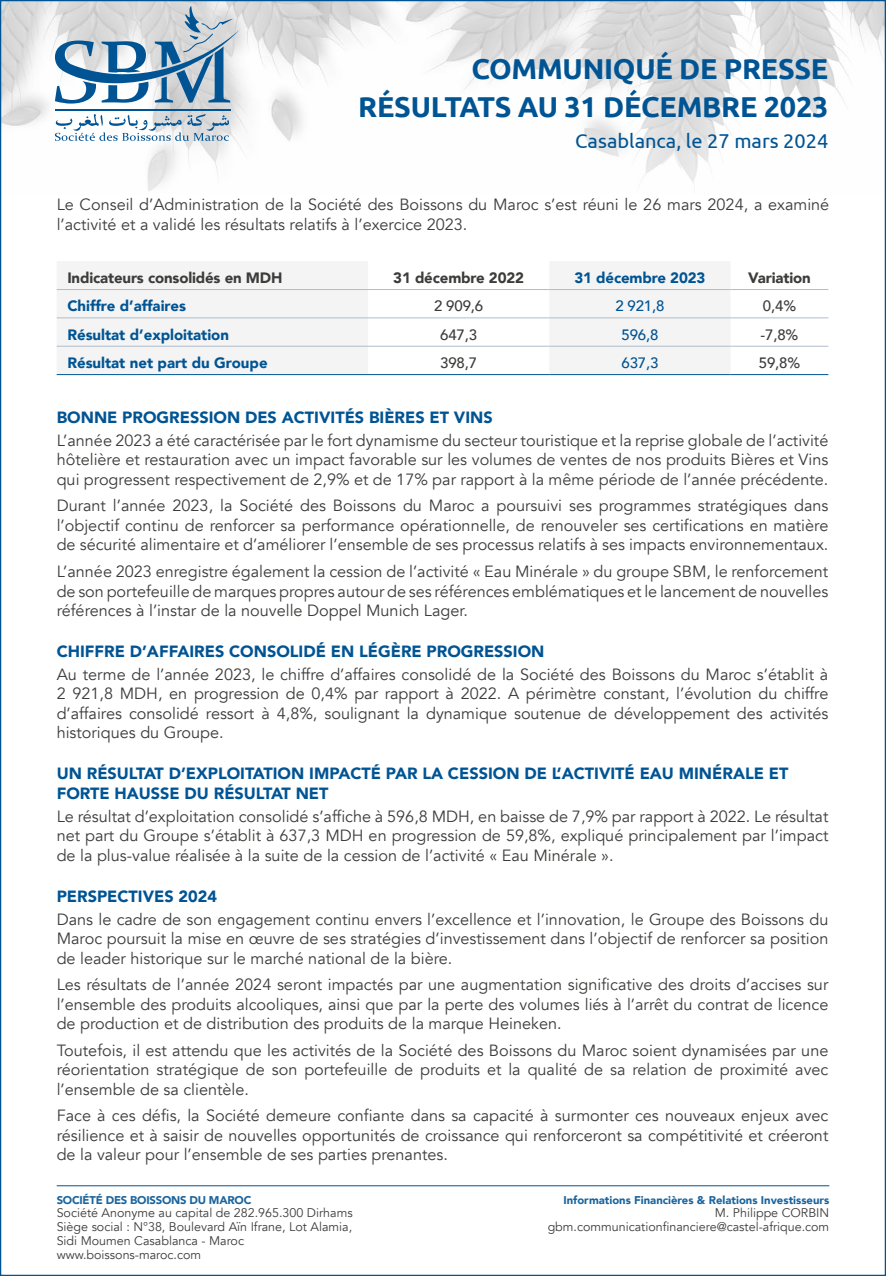
<style>
.page{position:relative;width:886px;height:1276px;background:#fff}
.page>*{position:absolute;margin:0;border:0;box-sizing:border-box;transform-origin:0 0}
.t1{font:700 28.75px/38px "Ubuntu";letter-spacing:-.01em;color:#005494;text-align:right}
.t2{font:20px "Ubuntu";color:#005494}
.t3{font:16.25px/19.5px "Avenir";color:#3c3c3b;text-align:justify}
.t4{font:900 16.25px/19.5px "Avenir";color:#005494}
.t5{font:900 15px "Avenir";color:#005494}
.t6{font:900 15px "Avenir";letter-spacing:-.01em;color:#3c3c3b}
.t7{font:500 15px "Avenir";letter-spacing:-.01em;color:#3c3c3b}
.t8{font:500 15px "Avenir";letter-spacing:-.01em;color:#005494}
.t9{font:12.5px/13.8px "Avenir";color:#3c3c3b}
.t10{font:900 11.25px "Avenir";color:#1a659f}
.t11{font:900 11.25px "Avenir";letter-spacing:-.02em;color:#1a659f}
</style>
<div class="page">
<img style="left:2px;top:2px;width:882px;height:189px">
<hr style="left:57px;top:1185px;width:772px;height:1px;background:#005494">
<svg style="left:57px;top:262px;width:673px;height:112px;fill:#f4f4f4"></svg>
<hr style="left:57px;top:289px;width:311px;height:1px;background:#b0becc">
<hr style="left:368px;top:289px;width:181px;height:1px;background:#b0becc">
<hr style="left:549px;top:289px;width:181px;height:1px;background:#b0becc">
<hr style="left:730px;top:289px;width:98px;height:1px;background:#b0becc">
<hr style="left:57px;top:318px;width:311px;height:1px;background:#b0becc">
<hr style="left:368px;top:318px;width:181px;height:1px;background:#b0becc">
<hr style="left:549px;top:318px;width:181px;height:1px;background:#b0becc">
<hr style="left:730px;top:318px;width:98px;height:1px;background:#b0becc">
<hr style="left:57px;top:346px;width:311px;height:1px;background:#b0becc">
<hr style="left:368px;top:346px;width:181px;height:1px;background:#b0becc">
<hr style="left:549px;top:346px;width:181px;height:1px;background:#b0becc">
<hr style="left:730px;top:346px;width:98px;height:1px;background:#b0becc">
<hr style="left:57px;top:374px;width:311px;height:1px;background:#005494">
<hr style="left:368px;top:374px;width:181px;height:1px;background:#005494">
<hr style="left:549px;top:374px;width:181px;height:1px;background:#005494">
<hr style="left:730px;top:374px;width:98px;height:1px;background:#005494">
<svg style="left:55px;top:114px;width:174px;height:27px"></svg>
<hr style="left:55px;top:110px;width:175px;height:1px;background:#005494">
<svg style="left:55px;top:6px;width:185px;height:98px"></svg>
<h1 class="t1" style="left:358px;top:49px;width:472px">COMMUNIQUÉ DE PRESSE<br>RÉSULTATS AU 31 DÉCEMBRE 2023</h1>
<p class="t2" style="left:575px;top:129px;width:255px">Casablanca, le 27 mars 2024</p>
<p class="t3" style="left:57px;top:195px;width:774px">Le Conseil d’Administration de la Société des Boissons du Maroc s’est réuni le 26 mars 2024, a examiné l’activité et a validé les résultats relatifs à l’exercice 2023.</p>
<p class="t6" style="left:67px;top:265px;width:217px">Indicateurs consolidés en MDH</p>
<p class="t6" style="left:393px;top:265px;width:132px">31 décembre 2022</p>
<p class="t5" style="left:574px;top:265px;width:132px">31 décembre 2023</p>
<p class="t6" style="left:748px;top:265px;width:64px">Variation</p>
<p class="t5" style="left:67px;top:293px;width:120px">Chiffre d’affaires</p>
<p class="t7" style="left:434px;top:293px;width:51px">2 909,6</p>
<p class="t8" style="left:615px;top:293px;width:51px">2 921,8</p>
<p class="t7" style="left:763px;top:293px;width:35px">0,4%</p>
<p class="t5" style="left:67px;top:321px;width:163px">Résultat d’exploitation</p>
<p class="t7" style="left:440px;top:321px;width:38px">647,3</p>
<p class="t8" style="left:621px;top:321px;width:38px">596,8</p>
<p class="t7" style="left:760px;top:321px;width:39px">-7,8%</p>
<p class="t5" style="left:67px;top:350px;width:202px">Résultat net part du Groupe</p>
<p class="t7" style="left:440px;top:350px;width:38px">398,7</p>
<p class="t8" style="left:621px;top:350px;width:38px">637,3</p>
<p class="t7" style="left:759px;top:350px;width:43px">59,8%</p>
<p class="t4" style="left:57px;top:407px;width:437px">BONNE PROGRESSION DES ACTIVITÉS BIÈRES ET VINS</p>
<p class="t3" style="left:57px;top:431px;width:773px">L’année 2023 a été caractérisée par le fort dynamisme du secteur touristique et la reprise globale de l’activité hôtelière et restauration avec un impact favorable sur les volumes de ventes de nos produits Bières et Vins qui progressent respectivement de 2,9% et de 17% par rapport à la même période de l’année précédente.</p>
<p class="t3" style="left:57px;top:496px;width:773px">Durant l’année 2023, la Société des Boissons du Maroc a poursuivi ses programmes stratégiques dans l’objectif continu de renforcer sa performance opérationnelle, de renouveler ses certifications en matière de sécurité alimentaire et d’améliorer l’ensemble de ses processus relatifs à ses impacts environnementaux.</p>
<p class="t3" style="left:57px;top:562px;width:773px">L’année 2023 enregistre également la cession de l’activité « Eau Minérale » du groupe SBM, le renforcement de son portefeuille de marques propres autour de ses références emblématiques et le lancement de nouvelles références à l’instar de la nouvelle Doppel Munich Lager.</p>
<p class="t4" style="left:57px;top:641px;width:489px">CHIFFRE D’AFFAIRES CONSOLIDÉ EN LÉGÈRE PROGRESSION</p>
<p class="t3" style="left:57px;top:665px;width:773px">Au terme de l’année 2023, le chiffre d’affaires consolidé de la Société des Boissons du Maroc s’établit à 2 921,8 MDH, en progression de 0,4% par rapport à 2022. A périmètre constant, l’évolution du chiffre d’affaires consolidé ressort à 4,8%, soulignant la dynamique soutenue de développement des activités historiques du Groupe.</p>
<p class="t4" style="left:57px;top:763px;width:733px">UN RÉSULTAT D’EXPLOITATION IMPACTÉ PAR LA CESSION DE L’ACTIVITÉ EAU MINÉRALE ET<br>FORTE HAUSSE DU RÉSULTAT NET</p>
<p class="t3" style="left:57px;top:806px;width:773px">Le résultat d’exploitation consolidé s’affiche à 596,8 MDH, en baisse de 7,9% par rapport à 2022. Le résultat net part du Groupe s’établit à 637,3 MDH en progression de 59,8%, expliqué principalement par l’impact de la plus-value réalisée à la suite de la cession de l’activité « Eau Minérale ».</p>
<p class="t4" style="left:57px;top:885px;width:162px">PERSPECTIVES 2024</p>
<p class="t3" style="left:57px;top:909px;width:773px">Dans le cadre de son engagement continu envers l’excellence et l’innovation, le Groupe des Boissons du Maroc poursuit la mise en œuvre de ses stratégies d’investissement dans l’objectif de renforcer sa position de leader historique sur le marché national de la bière.</p>
<p class="t3" style="left:57px;top:975px;width:773px">Les résultats de l’année 2024 seront impactés par une augmentation significative des droits d’accises sur l’ensemble des produits alcooliques, ainsi que par la perte des volumes liés à l’arrêt du contrat de licence de production et de distribution des produits de la marque Heineken.</p>
<p class="t3" style="left:57px;top:1040px;width:773px">Toutefois, il est attendu que les activités de la Société des Boissons du Maroc soient dynamisées par une réorientation stratégique de son portefeuille de produits et la qualité de sa relation de proximité avec l’ensemble de sa clientèle.</p>
<p class="t3" style="left:57px;top:1106px;width:773px">Face à ces défis, la Société demeure confiante dans sa capacité à surmonter ces nouveaux enjeux avec résilience et à saisir de nouvelles opportunités de croissance qui renforceront sa compétitivité et créeront de la valeur pour l’ensemble de ses parties prenantes.</p>
<p class="t11" style="left:57px;top:1190px;width:196px">SOCIÉTÉ DES BOISSONS DU MAROC</p>
<p class="t9" style="left:57px;top:1206px;width:297px">Société Anonyme au capital de 282.965.300 Dirhams Siège social : N°38, Boulevard Aïn Ifrane, Lot Alamia, Sidi Moumen Casablanca - Maroc www.boissons-maroc.com</p>
<p class="t10" style="left:563px;top:1190px;width:267px">Informations Financières &amp; Relations Investisseurs</p>
<p class="t9" style="left:548px;top:1206px;width:283px;text-align:right">M. Philippe CORBIN gbm.communicationfinanciere@castel-afrique.com</p>
</div>
